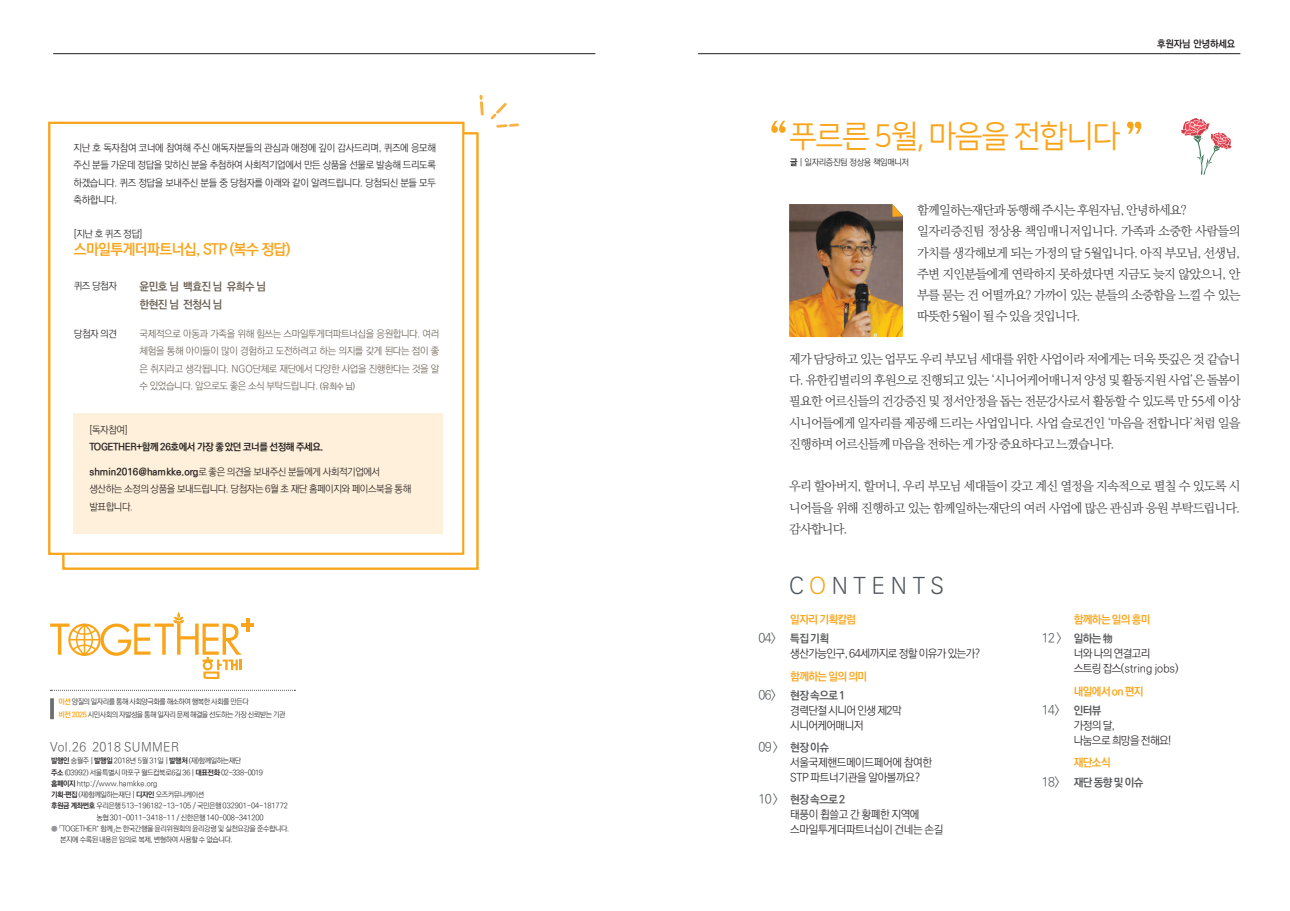
<style>
.page{position:relative;width:1290px;height:911px;background:#fff}
.page>*{position:absolute;margin:0;border:0;box-sizing:border-box;transform-origin:0 0}
.t1{font:31.25px "Nanum Square OTFR";letter-spacing:-.045em;color:#f9a51b}
.t2{font:300 22.5px "Ko Pub Dotum";letter-spacing:.25em;color:#4d545a}
.t3{font:700 15px "Ko Pub Dotum";letter-spacing:-.04em;color:#f9a51b}
.t4{font:300 12.5px/21.2px "Ko Pub Batang";letter-spacing:-.06em;color:#3e3e3f;text-align:justify}
.t5{font:300 12.5px "Ko Pub Dotum";letter-spacing:.03em;color:#57585a}
.t6{font:300 12.5px "Ko Pub Dotum";color:#4d545a}
.t7{font:300 11.25px/15px "Ko Pub Dotum";letter-spacing:-.03em;color:#231f20}
.t8{font:300 11.25px/15px "Ko Pub Dotum";letter-spacing:-.05em;color:#231f20}
.t9{font:700 11.25px/19.6px "Ko Pub Dotum";letter-spacing:-.05em;color:#f9a51b}
.t10{font:700 11.25px/17.5px "Ko Pub Dotum";letter-spacing:-.04em;color:#6c6256}
.t11{font:700 11.25px "Ko Pub Dotum";letter-spacing:-.05em;color:#57585a}
.t12{font:300 10px/17.5px "Ko Pub Dotum";letter-spacing:-.04em;color:#231f20}
.t13{font:300 10px/17.5px "Ko Pub Dotum";letter-spacing:-.04em;color:#6c6256;text-align:justify}
.t14{font:700 10px "Ko Pub Dotum";letter-spacing:-.04em;color:#231f20}
.t15{font:700 10px "Ko Pub Dotum";letter-spacing:-.01em;color:#231f20}
.t16{font:300 8.75px "Ko Pub Dotum";letter-spacing:-.04em;color:#231f20}
.t17{font:300 7.5px/11.2px "Ko Pub Dotum";letter-spacing:-.05em;color:#231f20}
.t18{font:300 7.5px "Ko Pub Dotum";letter-spacing:-.01em;color:#231f20}
.t19{font:300 7.5px "Ko Pub Dotum";color:#231f20}
.s1{font-weight:500;font-size:8.75px}
.s2{font-weight:700}
.s3{font-size:8.75px}
.s4{font-weight:700;color:#f9a51b}
.s5{font-weight:500;color:#939598}
.s6{color:#f9a51b}
.s7{font-weight:300;font-size:12.5px;color:#4d545a}
.s8{color:#57585a}
.s9{font-size:12.5px;color:#4d545a}
.s10{font-weight:700;color:#57585a}
.s11{font-weight:700;font-size:11.25px;color:#57585a}
</style>
<div class="page">
<hr style="left:53px;top:53px;width:542px;height:1px;background:#231f20">
<hr style="left:698px;top:53px;width:542px;height:1px;background:#231f20">
<img style="left:789px;top:204px;width:114px;height:133px">
<svg style="left:892px;top:204px;width:11px;height:13px"></svg>
<svg style="left:771px;top:121px;width:15px;height:12px"></svg>
<svg style="left:1127px;top:121px;width:14px;height:13px"></svg>
<svg style="left:50px;top:690px;width:245px;height:1px"></svg>
<svg style="left:50px;top:698px;width:4px;height:21px"></svg>
<hr style="left:246px;top:618px;width:3px;height:14px;background:#f9a51b">
<hr style="left:241px;top:623px;width:13px;height:4px;background:#f9a51b">
<svg style="left:50px;top:612px;width:192px;height:66px"></svg>
<div style="left:62px;top:132px;width:416px;height:437px;background:#fff;border:2px solid #f9a51b"></div>
<div style="left:48px;top:122px;width:416px;height:433px;background:#fff;border:2px solid #f9a51b"></div>
<div style="left:74px;top:413px;width:369px;height:121px;background:#fef0da"></div>
<svg style="left:479px;top:95px;width:5px;height:20px"></svg>
<svg style="left:490px;top:103px;width:29px;height:25px"></svg>
<svg style="left:1181px;top:118px;width:50px;height:57px"></svg>
<p class="t12" style="left:74px;top:139px;width:364px;text-align:justify">지난 호 독자참여 코너에 참여해 주신 애독자분들의 관심과 애정에 깊이 감사드리며, 퀴즈에 응모해 주신 분들 가운데 정답을 맞히신 분을 추첨하여 사회적기업에서 만든 상품을 선물로 발송해 드리도록 하겠습니다. 퀴즈 정답을 보내주신 분들 중 당첨자를 아래와 같이 알려드립니다. 당첨되신 분들 모두 축하합니다.</p>
<p class="t12" style="left:74px;top:225px;width:70px">[지난 호 퀴즈 정답]</p>
<p class="t3" style="left:74px;top:242px;width:218px">스마일투게더파트너십, STP (복수 정답)</p>
<p class="t12" style="left:74px;top:278px;width:45px">퀴즈 당첨자</p>
<p class="t10" style="left:140px;top:278px;width:128px">윤민호 님 백효진 님 유희수 님 한현진 님 전청식 님</p>
<p class="t12" style="left:74px;top:325px;width:45px">당첨자 의견</p>
<p class="t13" style="left:140px;top:325px;width:301px">국제적으로 아동과 가족을 위해 힘쓰는 스마일투게더파트너십을 응원합니다. 여러 체험을 통해 아이들이 많이 경험하고 도전하려고 하는 의지를 갖게 된다는 점이 좋 은 취지라고 생각됩니다. NGO단체로 재단에서 다양한 사업을 진행한다는 것을 알 수 있었습니다. 앞으로도 좋은 소식 부탁드립니다. <span class="s1">(유희수 님)</span></p>
<p class="t12" style="left:89px;top:421px;width:40px">[독자참여]</p>
<p class="t14" style="left:89px;top:442px;width:236px">TOGETHER+함께 26호에서 가장 좋았던 코너를 선정해 주세요.</p>
<p class="t12" style="left:89px;top:463px;width:323px"><span class="s2">shmin2016@hamkke.org</span>로 좋은 의견을 보내주신 분들에게 사회적기업에서 생산하는 소정의 상품을 보내드립니다. 당첨자는 6월 초 재단 홈페이지와 페이스북을 통해 발표합니다<span class="s3">.</span></p>
<p class="t17" style="left:58px;top:696px;width:229px;line-height:12.5px"><span class="s4">미션</span> 양질의 일자리를 통해 사회양극화를 해소하여 행복한 사회를 만든다<br><span class="s4">비전 2025</span> 시민사회의 자발성을 통해 일자리 문제 해결을 선도하는 가장 신뢰받는 기관</p>
<p class="t5" style="left:50px;top:741px;width:131px">Vol.26 2018 SUMMER</p>
<p class="t17" style="left:51px;top:755px;width:192px"><span class="s2">발행인</span> 송월주 | <span class="s2">발행일</span> 2018년 5월 31일 | <span class="s2">발행처</span> (재)함께일하는재단</p>
<p class="t17" style="left:51px;top:767px;width:213px"><span class="s2">주소</span> (03992) 서울특별시 마포구 월드컵북로6길 36 | <span class="s2">대표전화</span> 02-338-0019</p>
<p class="t19" style="left:51px;top:780px;width:108px"><span class="s2">홈페이지</span> http://www.hamkke.org</p>
<p class="t17" style="left:51px;top:789px;width:155px"><span class="s2">기획·편집</span> (재)함께일하는재단 | <span class="s2">디자인</span> 오즈커뮤니케이션</p>
<p class="t18" style="left:51px;top:802px;width:238px"><span class="s2">후원금 계좌번호</span> 우리은행 513-196182-13-105 / 국민은행 032901-04-181772</p>
<p class="t18" style="left:96px;top:813px;width:169px">농협 301-0011-3418-11 / 신한은행 140-008-341200</p>
<p class="t17" style="left:60px;top:823px;width:231px;text-indent:-9px"><span class="s5">●</span> 「TOGETHER<sup>+</sup> 함께」는 한국간행물 윤리위원회의 윤리강령 및 실천요강을 준수합니다. 본지에 수록된 내용은 임의로 복제, 변형하여 사용할 수 없습니다.</p>
<h1 class="t1" style="left:789px;top:120px;width:333px">푸르른 5월, 마음을 전합니다</h1>
<p class="t16" style="left:790px;top:158px;width:120px"><span class="s2">글</span> | 일자리증진팀 정상용 책임매니저</p>
<p class="t15" style="left:1157px;top:39px;width:80px">후원자님 안녕하세요</p>
<p class="t4" style="left:917px;top:200px;width:325px;text-align:left">함께일하는재단과 동행해 주시는 후원자님, 안녕하세요? 일자리증진팀 정상용 책임매니저입니다. 가족과 소중한 사람들의 가치를 생각해보게 되는 가정의 달 5월입니다. 아직 부모님, 선생님, 주변 지인분들에게 연락하지 못하셨다면 지금도 늦지 않았으니, 안 부를 묻는 건 어떨까요? 가까이 있는 분들의 소중함을 느낄 수 있는 따뜻한 5월이 될 수 있을 것입니다.</p>
<p class="t4" style="left:789px;top:349px;width:453px">제가 담당하고 있는 업무도 우리 부모님 세대를 위한 사업이라 저에게는 더욱 뜻깊은 것 같습니 다. 유한킴벌리의 후원으로 진행되고 있는 ‘시니어케어매니저 양성 및 활동지원 사업’은 돌봄이 필요한 어르신들의 건강증진 및 정서안정을 돕는 전문강사로서 활동할 수 있도록 만 55세 이상 시니어들에게 일자리를 제공해 드리는 사업입니다. 사업 슬로건인 ‘마음을 전합니다’처럼 일을 진행하며 어르신들께 마음을 전하는 게 가장 중요하다고 느꼈습니다.</p>
<p class="t4" style="left:789px;top:476px;width:453px">우리 할아버지, 할머니, 우리 부모님 세대들이 갖고 계신 열정을 지속적으로 펼칠 수 있도록 시 니어들을 위해 진행하고 있는 함께일하는재단의 여러 사업에 많은 관심과 응원 부탁드립니다. 감사합니다.</p>
<h2 class="t2" style="left:789px;top:575px;width:156px">C<span class="s6">O</span>NTENTS</h2>
<p class="t9" style="left:790px;top:610px;width:67px">일자리 기획칼럼</p>
<p class="t6" style="left:758px;top:632px;width:19px">04&gt;</p>
<p class="t11" style="left:790px;top:633px;width:40px">특집 기획</p>
<p class="t8" style="left:790px;top:647px;width:191px">생산가능인구, 64세까지로 정할 이유가 있는가?</p>
<p class="t9" style="left:758px;top:666px;width:110px;text-indent:32px">함께하는 일의 의미<br><span class="s7">06&gt;</span> <span class="s8">현장 속으로 1</span></p>
<p class="t8" style="left:790px;top:703px;width:113px">경력단절 시니어 인생 제2막 시니어케어매니저</p>
<p class="t7" style="left:790px;top:740px;width:143px;text-indent:-32px"><span class="s9">09&gt;</span> <span class="s10">현장 이슈 </span>서울국제핸드메이드페어에 참여한<br>STP 파트너기관을 알아볼까요?</p>
<p class="t7" style="left:790px;top:793px;width:154px;text-indent:-32px"><span class="s9">10&gt;</span> <span class="s10">현장 속으로 2<br></span>태풍이 휩쓸고 간 황폐한 지역에 스마일투게더파트너십이 건네는 손길</p>
<p class="t9" style="left:1042px;top:610px;width:110px;text-indent:32px">함께하는 일의 흥미<br><span class="s7">12&gt;</span> <span class="s8">일하는 物</span></p>
<p class="t7" style="left:1074px;top:647px;width:106px">너와 나의 연결고리 스트링 잡스(string jobs)</p>
<p class="t9" style="left:1074px;top:681px;width:71px">내일에서 on 편지</p>
<p class="t6" style="left:1042px;top:704px;width:61px">14&gt; <span class="s11">인터뷰</span></p>
<p class="t8" style="left:1074px;top:718px;width:99px">가정의 달,<br>나눔으로 희망을 전해요!</p>
<p class="t9" style="left:1074px;top:753px;width:38px">재단소식</p>
<p class="t6" style="left:1042px;top:775px;width:19px">18&gt;</p>
<p class="t11" style="left:1074px;top:776px;width:71px">재단 동향 및 이슈</p>
</div>
